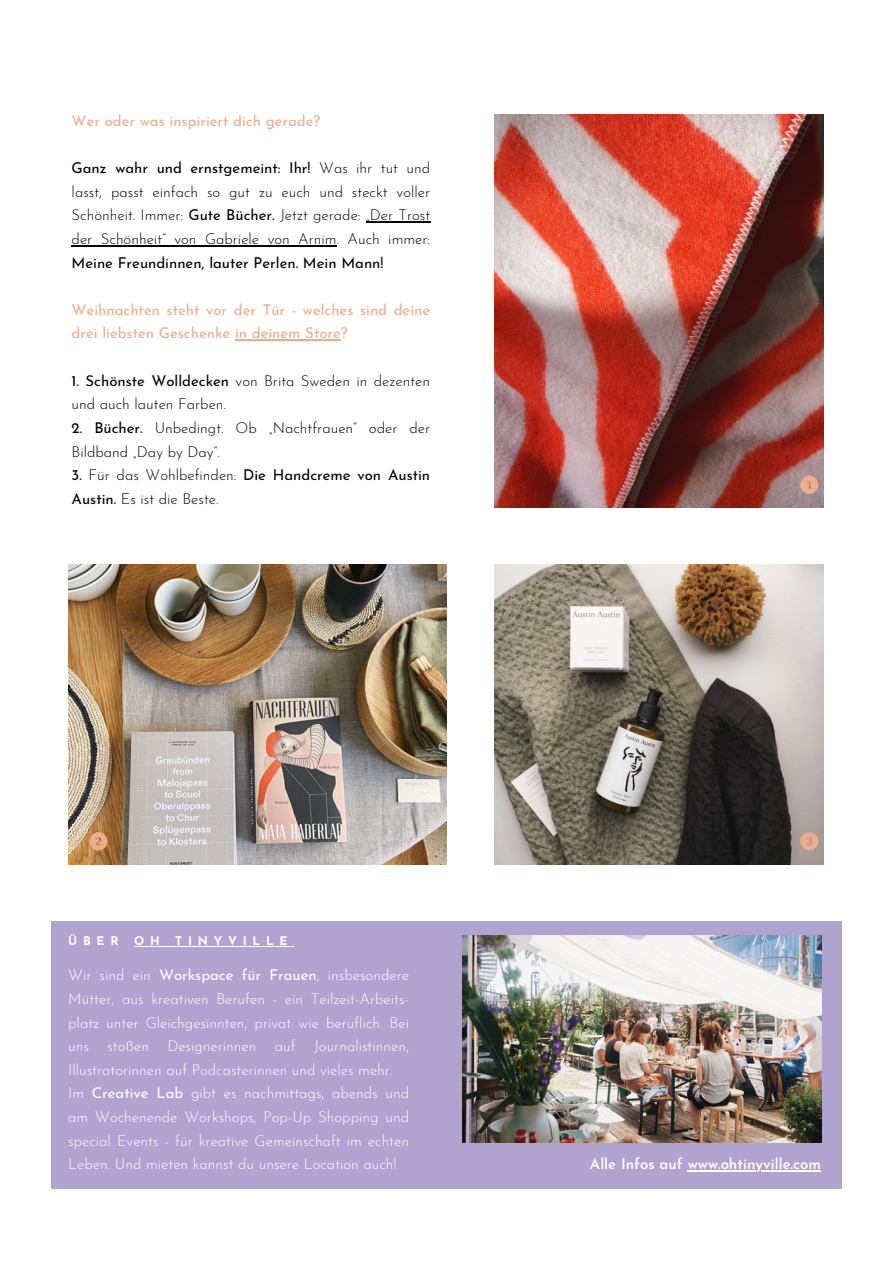
<style>
.page{position:relative;width:893px;height:1264px;background:#fff}
.page>*{position:absolute;margin:0;border:0;box-sizing:border-box;transform-origin:0 0}
.t1{font:300 15px/23.5px "Josefin Sans";color:#000}
.t2{font:300 15px/23.5px "Josefin Sans";color:#fff;text-align:justify}
.t3{font:15px/23.5px "Josefin Sans";color:#eeac8c}
.t4{font:600 15px "Josefin Sans";color:#fff}
.t5{font:700 12px "Josefin Sans";letter-spacing:.48em;color:#fff}
.s1{font-weight:400}
</style>
<div class="page">
<div style="left:51px;top:921px;width:790px;height:268px;background:#b1a3d0"></div>
<hr style="left:134px;top:946px;width:159px;height:1px;background:#fff">
<hr style="left:687px;top:1170px;width:133px;height:1px;background:#fff">
<img style="left:462px;top:935px;width:359px;height:206px">
<hr style="left:366px;top:221px;width:64px;height:2px;background:#000">
<hr style="left:72px;top:245px;width:265px;height:1px;background:#000">
<hr style="left:235px;top:339px;width:106px;height:2px;background:#eeac8c">
<img style="left:494px;top:114px;width:329px;height:394px">
<img style="left:68px;top:564px;width:378px;height:300px">
<img style="left:494px;top:564px;width:329px;height:300px">
<svg style="left:800px;top:476px;width:18px;height:18px"></svg>
<svg style="left:89px;top:832px;width:18px;height:18px"></svg>
<svg style="left:800px;top:832px;width:18px;height:18px"></svg>
<p class="t3" style="left:72px;top:110px;width:250px">Wer oder was inspiriert dich gerade?</p>
<p class="t1" style="left:72px;top:158px;width:360px;text-align:justify"><span class="s1">Ganz wahr und ernstgemeint: Ihr!</span> Was ihr tut und lasst, passt einfach so gut zu euch und steckt voller Schönheit. Immer: <span class="s1">Gute Bücher.</span> Jetzt gerade: „Der Trost der Schönheit“ von Gabriele von Arnim. Auch immer:<br><span class="s1">Meine Freundinnen, lauter Perlen. Mein Mann!</span></p>
<p class="t3" style="left:72px;top:299px;width:360px">Weihnachten steht vor der Tür - welches sind deine drei liebsten Geschenke in deinem Store?</p>
<p class="t1" style="left:72px;top:370px;width:360px"><span class="s1">1. Schönste Wolldecken</span> von Brita Sweden in dezenten und auch lauten Farben.</p>
<p class="t1" style="left:72px;top:417px;width:360px"><span class="s1">2. Bücher.</span> Unbedingt. Ob „Nachtfrauen“ oder der<br>Bildband „Day by Day“.</p>
<p class="t1" style="left:72px;top:464px;width:360px"><span class="s1">3.</span> Für das Wohlbefinden: <span class="s1">Die Handcreme von Austin<br>Austin.</span> Es ist die Beste.</p>
<p class="t5" style="left:68px;top:936px;width:52px">ÜBER</p>
<p class="t5" style="left:134px;top:936px;width:27px">O H</p>
<p class="t5" style="left:175px;top:936px;width:114px">TINYVILLE</p>
<p class="t2" style="left:68px;top:964px;width:342px">Wir sind ein <span class="s1">Workspace für Frauen</span>, insbesondere Mütter, aus kreativen Berufen - ein Teilzeit-Arbeits&shy;platz unter Gleichgesinnten, privat wie beruflich. Bei uns stoßen Designerinnen auf Journalistinnen, Illustratorinnen auf Podcasterinnen und vieles mehr.</p>
<p class="t2" style="left:68px;top:1082px;width:342px">Im <span class="s1">Creative Lab</span> gibt es nachmittags, abends und am Wochenende Workshops, Pop-Up Shopping und special Events - für kreative Gemeinschaft im echten Leben. Und mieten kannst du unsere Location auch!</p>
<p class="t4" style="left:590px;top:1157px;width:232px">Alle Infos auf www.ohtinyville.com</p>
</div>
